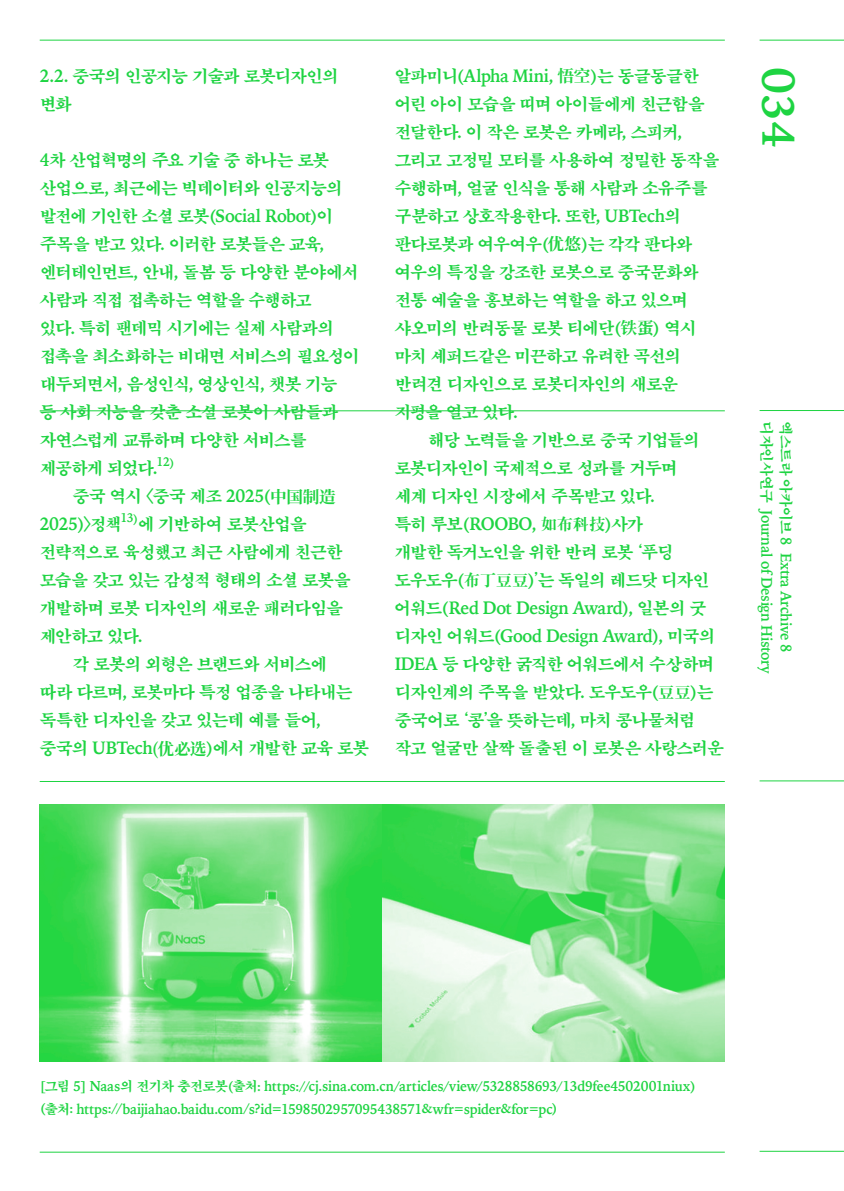
<style>
.page{position:relative;width:844px;height:1191px;background:#fff}
.page>*{position:absolute;margin:0;border:0;box-sizing:border-box;transform-origin:0 0}
.t1{font:700 45.5px "Iowan Old Style";color:#1ed442}
.t2{font:700 18.03px/28px "Iowan Old Style";letter-spacing:-.03em;color:#1ed442;scale:.93 1}
.t3{font:16.62px/28px "SM3 K Myung Jo";letter-spacing:-.06em;color:#1ed442}
.t4{font:700 15.05px/19.2px "Iowan Old Style";letter-spacing:-.025em;color:#1ed442;scale:.93 1}
.t5{font:700 14.17px/22.8px "Iowan Old Style";letter-spacing:-.025em;color:#1ed442;scale:.93 1}
.s1{font-family:"Iowan Old Style";font-weight:700;font-size:18.03px}
.s2{font-family:"Iowan Old Style";font-weight:700}
.s3{font-family:"Noto Serif SC";font-weight:700}
.s4{font-family:"SM3 K Myung Jo";font-weight:400;font-size:16.62px}
.s5{font-size:16.62px}
.s6{font-family:"SM3 K Myung Jo";font-weight:400;font-size:14px}
.s7{font-size:13.12px}
.s8{font-family:"SM3 K Myung Jo";font-weight:400;font-size:13.12px}
</style>
<div class="page">
<hr style="left:759px;top:40px;width:84px;height:1px;background:#1ed442">
<hr style="left:759px;top:1150px;width:84px;height:1px;background:#1ed442">
<hr style="left:759px;top:410px;width:84px;height:1px;background:#1ed442">
<hr style="left:759px;top:780px;width:84px;height:1px;background:#1ed442">
<hr style="left:40px;top:40px;width:684px;height:1px;background:#1ed442">
<hr style="left:40px;top:1151px;width:684px;height:1px;background:#1ed442">
<hr style="left:40px;top:410px;width:684px;height:1px;background:#1ed442">
<hr style="left:40px;top:781px;width:684px;height:1px;background:#1ed442">
<img style="left:40px;top:804px;width:684px;height:258px">
<p class="t3" style="left:40px;top:62px;width:300px"><span class="s1">2.2.</span> 중국의 인공지능 기술과 로봇디자인의 변화</p>
<p class="t3" style="left:40px;top:146px;width:321px"><span class="s1">4</span>차 산업혁명의 주요 기술 중 하나는 로봇 산업으로<span class="s1">,</span> 최근에는 빅데이터와 인공지능의 발전에 기인한 소셜 로봇<span class="s2">(</span><span class="s1">Social Robot</span><span class="s2">)</span>이 주목을 받고 있다<span class="s1">.</span> 이러한 로봇들은 교육<span class="s1">, </span>엔터테인먼트<span class="s1">,</span> 안내<span class="s1">,</span> 돌봄 등 다양한 분야에서 사람과 직접 접촉하는 역할을 수행하고<br>있다<span class="s1">.</span> 특히 팬데믹 시기에는 실제 사람과의 접촉을 최소화하는 비대면 서비스의 필요성이 대두되면서<span class="s1">,</span> 음성인식<span class="s1">,</span> 영상인식<span class="s1">,</span> 챗봇 기능<br>등 사회 지능을 갖춘 소셜 로봇이 사람들과 자연스럽게 교류하며 다양한 서비스를 제공하게 되었다<span class="s1">.</span><sup>12</sup><sup>)</sup></p>
<p class="t3" style="left:40px;top:482px;width:312px;text-indent:33px">중국 역시 〈중국 제조 <span class="s1">2025</span><span class="s2">(</span><span class="s3">中国制造<br></span><span class="s1">2025</span><span class="s2">)</span>〉정책<sup>13</sup><sup>)</sup>에 기반하여 로봇산업을 전략적으로 육성했고 최근 사람에게 친근한 모습을 갖고 있는 감성적 형태의 소셜 로봇을 개발하며 로봇 디자인의 새로운 패러다임을 제안하고 있다<span class="s1">.</span></p>
<p class="t3" style="left:40px;top:650px;width:331px;text-indent:33px">각 로봇의 외형은 브랜드와 서비스에<br>따라 다르며<span class="s1">,</span> 로봇마다 특정 업종을 나타내는 독특한 디자인을 갖고 있는데 예를 들어<span class="s1">, </span>중국의 <span class="s1">UBTech</span><span class="s3">(优必选</span><span class="s2">)</span>에서 개발한 교육 로봇</p>
<p class="t3" style="left:394px;top:62px;width:326px">알파미니<span class="s2">(</span><span class="s1">Alpha Mini,</span> <span class="s3">悟空</span><span class="s2">)</span>는 동글동글한 어린 아이 모습을 띠며 아이들에게 친근함을 전달한다<span class="s1">.</span> 이 작은 로봇은 카메라<span class="s1">,</span> 스피커<span class="s1">, </span>그리고 고정밀 모터를 사용하여 정밀한 동작을 수행하며<span class="s1">,</span> 얼굴 인식을 통해 사람과 소유주를 구분하고 상호작용한다<span class="s1">.</span> 또한<span class="s1">, UBTech</span>의 판다로봇과 여우여우<span class="s2">(</span><span class="s3">优悠</span><span class="s2">)</span>는 각각 판다와 여우의 특징을 강조한 로봇으로 중국문화와 전통 예술을 홍보하는 역할을 하고 있으며 샤오미의 반려동물 로봇 티에단<span class="s2">(</span><span class="s3">铁蛋</span><span class="s2">)</span> 역시 마치 셰퍼드같은 미끈하고 유려한 곡선의 반려견 디자인으로 로봇디자인의 새로운 지평을 열고 있다<span class="s1">.</span></p>
<p class="t3" style="left:394px;top:426px;width:316px;text-indent:33px">해당 노력들을 기반으로 중국 기업들의 로봇디자인이 국제적으로 성과를 거두며 세계 디자인 시장에서 주목받고 있다<span class="s1">.<br></span>특히 루보<span class="s2">(</span><span class="s1">ROOBO,</span> 如布科技<span class="s2">)</span>사가<br>개발한 독거노인을 위한 반려 로봇 ‘푸딩 도우도우<span class="s2">(</span>布丁豆豆<span class="s2">)</span>’는 독일의 레드닷 디자인</p>
<p class="t2" style="left:394px;top:593px;width:346px"><span class="s4">어워드</span><span class="s5">(</span>Red Dot Design Award<span class="s5">)</span>, <span class="s4">일본의 굿 디자인 어워드</span><span class="s5">(</span>Good Design Award<span class="s5">)</span>, <span class="s4">미국의</span></p>
<p class="t3" style="left:394px;top:650px;width:331px"><span class="s1">IDEA</span> 등 다양한 굵직한 어워드에서 수상하며 디자인계의 주목을 받았다<span class="s1">.</span> 도우도우<span class="s2">(</span>豆豆<span class="s2">)</span>는 중국어로 ‘콩’을 뜻하는데<span class="s1">,</span> 마치 콩나물처럼 작고 얼굴만 살짝 돌출된 이 로봇은 사랑스러운</p>
<h1 class="t1" style="left:819px;top:67px;width:83px;rotate:90deg">034</h1>
<p class="t4" style="left:796px;top:421px;width:273px;rotate:90deg"><span class="s6">엑스트라 아카이브</span> 8 Extra Archive 8 <span class="s6">디자인사연구</span> Journal of Design History</p>
<p class="t5" style="left:40px;top:1073px;width:707px"><span class="s7">[</span><span class="s8">그림</span> 5<span class="s7">]</span> Naas<span class="s8">의 전기차 충전로봇</span><span class="s7">(</span><span class="s8">출처</span><span class="s7">:</span> https<span class="s7">://</span>cj.sina.com.cn<span class="s7">/</span>articles<span class="s7">/</span>view<span class="s7">/</span>5328858693<span class="s7">/</span>13d9fee4502001niux<span class="s7">) (</span><span class="s8">출처</span><span class="s7">:</span> https<span class="s7">://</span>baijiahao.baidu.com<span class="s7">/</span>s<span class="s7">?</span>id<span class="s7">=</span>1598502957095438571<span class="s7">&amp;</span>wfr<span class="s7">=</span>spider<span class="s7">&amp;</span>for<span class="s7">=</span>pc<span class="s7">)</span></p>
</div>
